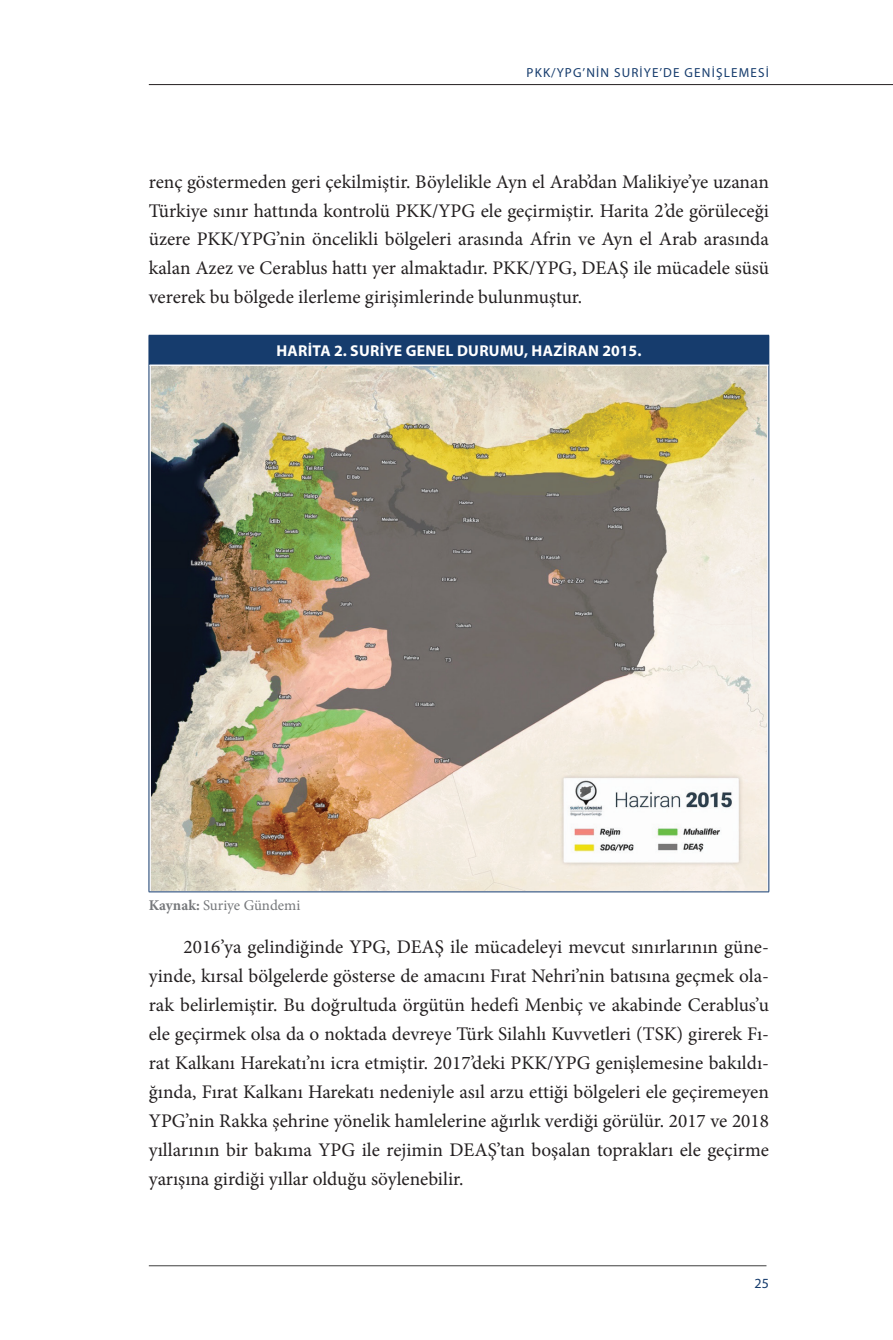
<style>
.page{position:relative;width:893px;height:1340px;background:#fff}
.page>*{position:absolute;margin:0;border:0;box-sizing:border-box;transform-origin:0 0}
.t1{font:19.25px/28.9px "Minion Pro";color:#231f20;text-align:justify}
.t2{font:700 15.75px "Myriad Pro";letter-spacing:.02em;color:#fff}
.t3{font:14.88px "Minion Pro";color:#76787b}
.t4{font:14px "Myriad Pro";color:#163c6d}
.t5{font:13.12px "Myriad Pro";letter-spacing:.09em;color:#163c6d}
.s1{font-weight:700}
</style>
<div class="page">
<hr style="left:149px;top:1265px;width:617px;height:1px;background:#3e3e3f">
<hr style="left:149px;top:84px;width:744px;height:1px;background:#231f20">
<div style="left:149px;top:335px;width:620px;height:30px;background:#163c6d"></div>
<hr style="left:149px;top:365px;width:1px;height:526px;background:#163c6d">
<hr style="left:768px;top:365px;width:1px;height:526px;background:#163c6d">
<hr style="left:149px;top:891px;width:620px;height:1px;background:#163c6d">
<hr style="left:149px;top:365px;width:620px;height:1px;background:#fff">
<img style="left:151px;top:366px;width:616px;height:524px">
<p class="t5" style="left:527px;top:65px;width:104px">PKK/YPG’NİN SURIYE</p>
<p class="t5" style="left:659px;top:65px;width:43px">’DE GENIŞLEMESI</p>
<p class="t1" style="left:149px;top:167px;width:622px">renç göstermeden geri çekilmiştir. Böylelikle Ayn el Arab’dan Malikiye’ye uzanan Türkiye sınır hattında kontrolü PKK/YPG ele geçirmiştir. Harita 2’de görüleceği üzere PKK/YPG’nin öncelikli bölgeleri arasında Afrin ve Ayn el Arab arasında kalan Azez ve Cerablus hattı yer almaktadır. PKK/YPG, DEAŞ ile mücadele süsü vererek bu bölgede ilerleme girişimlerinde bulunmuştur.</p>
<p class="t2" style="left:276px;top:340px;width:367px">HARITA 2. SURIYE GENEL DURUMU, HAZIRAN 2015.</p>
<p class="t3" style="left:149px;top:894px;width:153px"><span class="s1">Kaynak:</span> Suriye Gündemi</p>
<p class="t1" style="left:149px;top:932px;width:622px;text-indent:35px">2016’ya gelindiğinde YPG, DEAŞ ile mücadeleyi mevcut sınırlarının güne&shy;yinde, kırsal bölgelerde gösterse de amacını Fırat Nehri’nin batısına geçmek ola&shy;rak belirlemiştir. Bu doğrultuda örgütün hedefi Menbiç ve akabinde Cerablus’u ele geçirmek olsa da o noktada devreye Türk Silahlı Kuvvetleri (TSK) girerek Fı&shy;rat Kalkanı Harekatı’nı icra etmiştir. 2017’deki PKK/YPG genişlemesine bakıldı&shy;ğında, Fırat Kalkanı Harekatı nedeniyle asıl arzu ettiği bölgeleri ele geçiremeyen YPG’nin Rakka şehrine yönelik hamlelerine ağırlık verdiği görülür. 2017 ve 2018 yıllarının bir bakıma YPG ile rejimin DEAŞ’tan boşalan toprakları ele geçirme yarışına girdiği yıllar olduğu söylenebilir.</p>
<p class="t4" style="left:755px;top:1274px;width:16px">25</p>
</div>
